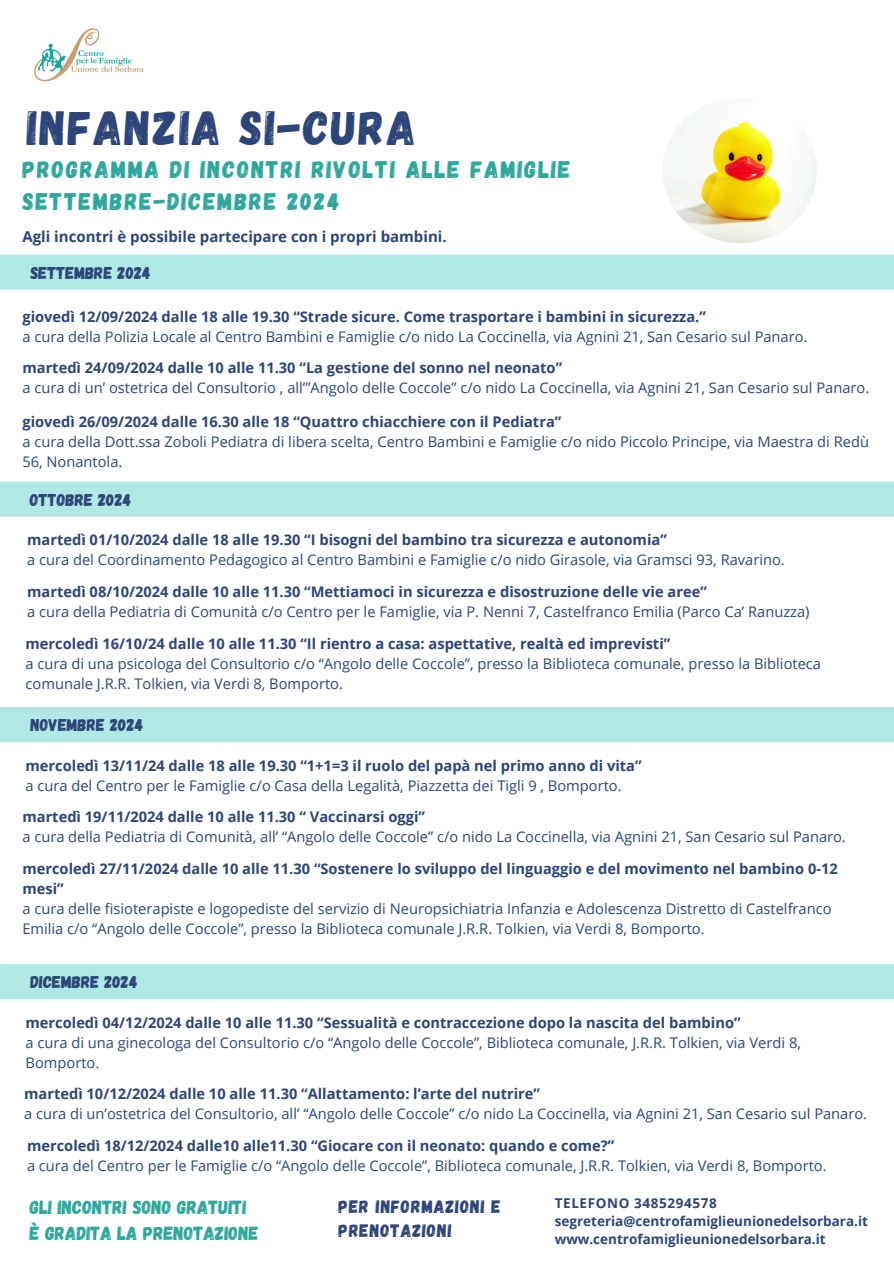
<style>
.page{position:relative;width:894px;height:1264px;background:#fff}
.page>*{position:absolute;margin:0;border:0;box-sizing:border-box;transform-origin:0 0}
.t1{font:48px "Gagalin";letter-spacing:.045em;color:#2d4578}
.t2{font:24px/32.5px "Gagalin";letter-spacing:.075em;color:#2da79c}
.t3{font:18.9px/25.8px "Gagalin";color:#2da79c}
.t4{font:18px/24.6px "Gagalin";letter-spacing:.045em;color:#2d4578}
.t5{font:17.1px "Gagalin";color:#2d4578}
.t6{font:700 15px "Open Sans";color:#2d4578}
.t7{font:14.7px/20px "Open Sans";color:#2d4578}
.t8{font:700 14.7px/20px "Open Sans";color:#2d4578}
.t9{font:700 13.5px/18px "Open Sans";color:#2d4578}
</style>
<div class="page">
<img style="left:662px;top:98px;width:154px;height:145px;border-radius:50%">
<div style="left:0;top:254px;width:893px;height:35px;background:#afe8e4"></div>
<div style="left:0;top:481px;width:893px;height:35px;background:#afe8e4"></div>
<div style="left:0;top:707px;width:893px;height:35px;background:#afe8e4"></div>
<div style="left:0;top:964px;width:893px;height:35px;background:#afe8e4"></div>
<img style="left:34px;top:28px;width:110px;height:54px">
<p class="t1" style="left:27px;top:97px;width:390px">INFANZIA SI-CURA</p>
<h3 class="t2" style="left:22px;top:152px;width:549px">PROGRAMMA DI INCONTRI RIVOLTI ALLE FAMIGLIE<br>SETTEMBRE-DICEMBRE 2024</h3>
<h3 class="t6" style="left:22px;top:226px;width:426px">Agli incontri è possibile partecipare con i propri bambini.</h3>
<h1 class="t5" style="left:30px;top:261px;width:122px">SETTEMBRE 2024</h1>
<h2 class="t8" style="left:22px;top:306px;width:684px">giovedì 12/09/2024 dalle 18 alle 19.30 “Strade sicure. Come trasportare i bambini in sicurezza.”</h2>
<h4 class="t7" style="left:22px;top:326px;width:786px">a cura della Polizia Locale al Centro Bambini e Famiglie c/o nido La Coccinella, via Agnini 21, San Cesario sul Panaro.</h4>
<p class="t8" style="left:22px;top:357px;width:541px">martedì 24/09/2024 dalle 10 alle 11.30 “La gestione del sonno nel neonato”</p>
<h3 class="t7" style="left:22px;top:377px;width:848px">a cura di un’ ostetrica del Consultorio , all’”Angolo delle Coccole” c/o nido La Coccinella, via Agnini 21, San Cesario sul Panaro.</h3>
<p class="t8" style="left:22px;top:412px;width:540px">giovedì 26/09/2024 dalle 16.30 alle 18 “Quattro chiacchiere con il Pediatra”</p>
<p class="t7" style="left:22px;top:431px;width:847px">a cura della Dott.ssa Zoboli Pediatra di libera scelta, Centro Bambini e Famiglie c/o nido Piccolo Principe, via Maestra di Redù<br>56, Nonantola.</p>
<p class="t5" style="left:30px;top:488px;width:103px">OTTOBRE 2024</p>
<p class="t8" style="left:27px;top:529px;width:641px">martedì 01/10/2024 dalle 18 alle 19.30 “I bisogni del bambino tra sicurezza e autonomia”</p>
<p class="t7" style="left:27px;top:549px;width:758px">a cura del Coordinamento Pedagogico al Centro Bambini e Famiglie c/o nido Girasole, via Gramsci 93, Ravarino.</p>
<p class="t8" style="left:27px;top:581px;width:681px">martedì 08/10/2024 dalle 10 alle 11.30 “Mettiamoci in sicurezza e disostruzione delle vie aree”</p>
<h3 class="t7" style="left:27px;top:601px;width:783px">a cura della Pediatria di Comunità c/o Centro per le Famiglie, via P. Nenni 7, Castelfranco Emilia (Parco Ca’ Ranuzza)</h3>
<p class="t8" style="left:26px;top:633px;width:646px">mercoledì 16/10/24 dalle 10 alle 11.30 “Il rientro a casa: aspettative, realtà ed imprevisti”</p>
<p class="t7" style="left:26px;top:653px;width:796px">a cura di una psicologa del Consultorio c/o “Angolo delle Coccole”, presso la Biblioteca comunale, presso la Biblioteca comunale J.R.R. Tolkien, via Verdi 8, Bomporto.</p>
<p class="t5" style="left:30px;top:714px;width:114px">NOVEMBRE 2024</p>
<p class="t8" style="left:26px;top:755px;width:617px">mercoledì 13/11/24 dalle 18 alle 19.30 “1+1=3 il ruolo del papà nel primo anno di vita”</p>
<p class="t7" style="left:26px;top:775px;width:597px">a cura del Centro per le Famiglie c/o Casa della Legalità, Piazzetta dei Tigli 9 , Bomporto.</p>
<p class="t8" style="left:22px;top:806px;width:404px">martedì 19/11/2024 dalle 10 alle 11.30 “ Vaccinarsi oggi”</p>
<h3 class="t7" style="left:22px;top:826px;width:824px">a cura della Pediatria di Comunità, all’ “Angolo delle Coccole” c/o nido La Coccinella, via Agnini 21, San Cesario sul Panaro.</h3>
<p class="t8" style="left:22px;top:858px;width:816px">mercoledì 27/11/2024 dalle 10 alle 11.30 “Sostenere lo sviluppo del linguaggio e del movimento nel bambino 0-12 mesi”</p>
<p class="t7" style="left:22px;top:898px;width:810px">a cura delle fisioterapiste e logopediste del servizio di Neuropsichiatria Infanzia e Adolescenza Distretto di Castelfranco<br>Emilia c/o “Angolo delle Coccole”, presso la Biblioteca comunale J.R.R. Tolkien, via Verdi 8, Bomporto.</p>
<p class="t5" style="left:30px;top:971px;width:109px">DICEMBRE 2024</p>
<p class="t8" style="left:26px;top:1012px;width:716px">mercoledì 04/12/2024 dalle 10 alle 11.30 “Sessualità e contraccezione dopo la nascita del bambino”</p>
<p class="t7" style="left:26px;top:1032px;width:776px">a cura di una ginecologa del Consultorio c/o “Angolo delle Coccole”, Biblioteca comunale, J.R.R. Tolkien, via Verdi 8,<br>Bomporto.</p>
<p class="t8" style="left:24px;top:1083px;width:517px">martedì 10/12/2024 dalle 10 alle 11.30 “Allattamento: l’arte del nutrire”</p>
<h3 class="t7" style="left:24px;top:1103px;width:844px">a cura di un’ostetrica del Consultorio, all’ “Angolo delle Coccole” c/o nido La Coccinella, via Agnini 21, San Cesario sul Panaro.</h3>
<p class="t8" style="left:27px;top:1135px;width:588px">mercoledì 18/12/2024 dalle10 alle11.30 “Giocare con il neonato: quando e come?”</p>
<p class="t7" style="left:27px;top:1154px;width:800px">a cura del Centro per le Famiglie c/o “Angolo delle Coccole”, Biblioteca comunale, J.R.R. Tolkien, via Verdi 8, Bomporto.</p>
<p class="t4" style="left:338px;top:1192px;width:164px">PER INFORMAZIONI E<br>PRENOTAZIONI</p>
<p class="t9" style="left:554px;top:1194px;width:314px">TELEFONO 3485294578 segreteria@centrofamiglieunionedelsorbara.it www.centrofamiglieunionedelsorbara.it</p>
<p class="t3" style="left:30px;top:1193px;width:230px">GLI INCONTRI SONO GRATUITI<br>È GRADITA LA PRENOTAZIONE</p>
</div>
